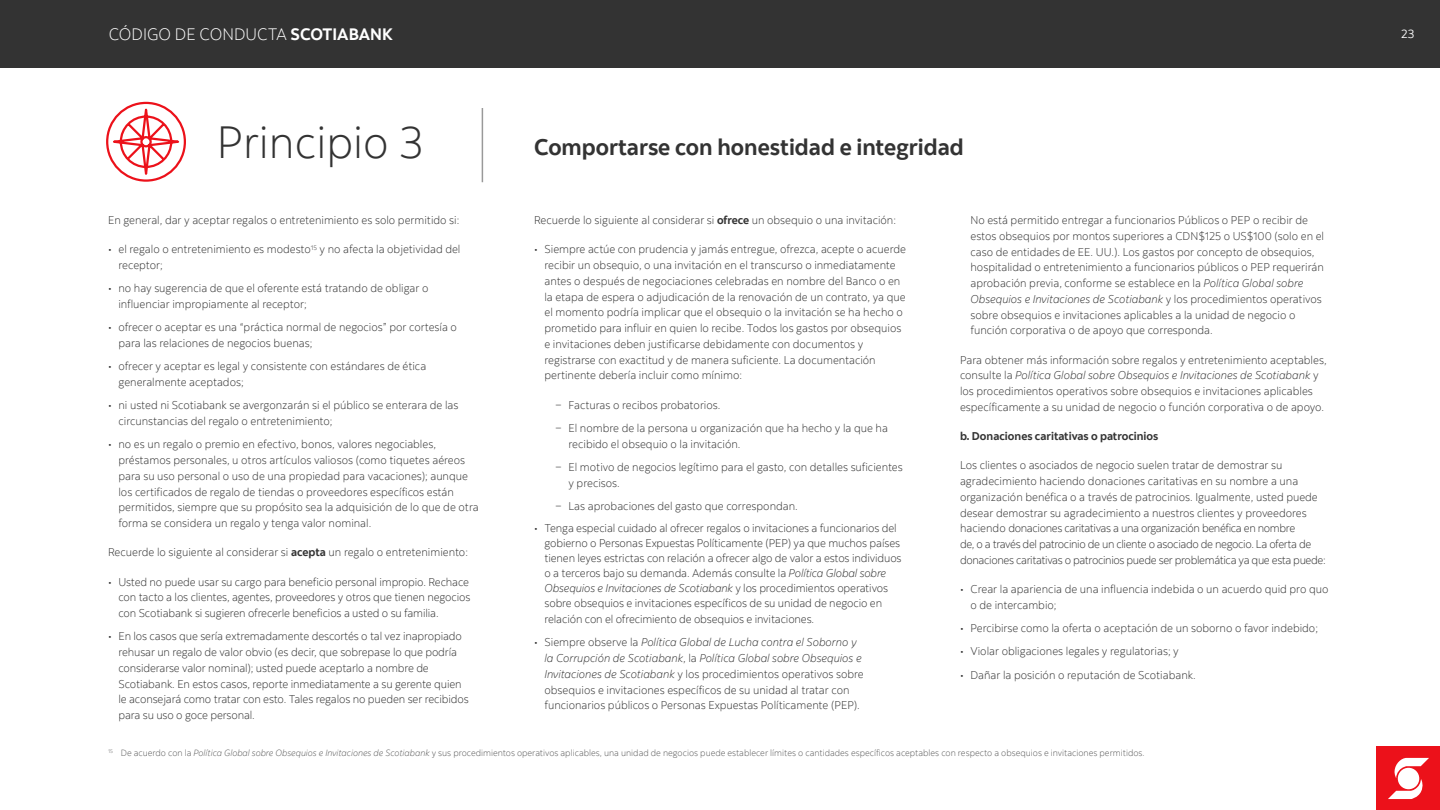
<style>
.page{position:relative;width:1440px;height:810px;background:#fff}
.page>*{position:absolute;margin:0;border:0;box-sizing:border-box;transform-origin:0 0}
.t1{font:300 45px "Scotia";color:#333}
.t2{font:700 22.5px "Scotia";color:#333}
.t3{font:300 16.5px "Scotia";color:#fff}
.t4{font:12px "Scotia";color:#fff}
.t5{font:300 11.25px/15.8px "Scotia";color:#333}
.t6{font:700 11.25px "Scotia";color:#333}
.t7{font:300 9px "Scotia";color:#5c5c5c}
.s1{font-weight:700}
.s2{font-style:italic}
</style>
<div class="page">
<div style="left:1377px;top:747px;width:63px;height:63px;background:#ec111a"></div>
<svg style="left:1388px;top:758px;width:41px;height:41px"></svg>
<div style="left:1398px;top:768px;width:21px;height:21px;background:#fff;border-radius:50%"></div>
<div style="left:0;top:0;width:1440px;height:68px;background:#333"></div>
<svg style="left:106px;top:101px;width:80px;height:81px"></svg>
<hr style="left:482px;top:108px;width:1px;height:74px;background:#333">
<h3 class="t3" style="left:109px;top:24px;width:286px">CÓDIGO DE CONDUCTA <span class="s1">SCOTIABANK</span></h3>
<p class="t4" style="left:1401px;top:26px;width:14px">23</p>
<h1 class="t1" style="left:217px;top:115px;width:208px">Principio 3</h1>
<p class="t5" style="left:108px;top:212px;width:353px">En general, dar y aceptar regalos o entretenimiento es solo permitido si:</p>
<p class="t5" style="left:118px;top:242px;width:343px;text-indent:-10px">• el regalo o entretenimiento es modesto<sup>15</sup> y no afecta la objetividad del receptor;</p>
<p class="t5" style="left:118px;top:281px;width:311px;text-indent:-10px">• no hay sugerencia de que el oferente está tratando de obligar o influenciar impropiamente al receptor;</p>
<p class="t5" style="left:118px;top:320px;width:340px;text-indent:-10px">• ofrecer o aceptar es una “práctica normal de negocios” por cortesía o para las relaciones de negocios buenas;</p>
<p class="t5" style="left:118px;top:359px;width:309px;text-indent:-10px">• ofrecer y aceptar es legal y consistente con estándares de ética generalmente aceptados;</p>
<p class="t5" style="left:118px;top:398px;width:342px;text-indent:-10px">• ni usted ni Scotiabank se avergonzarán si el público se enterara de las circunstancias del regalo o entretenimiento;</p>
<p class="t5" style="left:118px;top:437px;width:362px;text-indent:-10px">• no es un regalo o premio en efectivo, bonos, valores negociables, préstamos personales, u otros artículos valiosos (como tiquetes aéreos para su uso personal o uso de una propiedad para vacaciones); aunque los certificados de regalo de tiendas o proveedores específicos están permitidos, siempre que su propósito sea la adquisición de lo que de otra forma se considera un regalo y tenga valor nominal.</p>
<p class="t5" style="left:108px;top:545px;width:361px">Recuerde lo siguiente al considerar si <span class="s1">acepta</span> un regalo o entretenimiento:</p>
<p class="t5" style="left:118px;top:574px;width:354px;text-indent:-10px">• Usted no puede usar su cargo para beneficio personal impropio. Rechace con tacto a los clientes, agentes, proveedores y otros que tienen negocios con Scotiabank si sugieren ofrecerle beneficios a usted o su familia.</p>
<p class="t5" style="left:118px;top:629px;width:352px;text-indent:-10px">• En los casos que sería extremadamente descortés o tal vez inapropiado rehusar un regalo de valor obvio (es decir, que sobrepase lo que podría considerarse valor nominal); usted puede aceptarlo a nombre de Scotiabank. En estos casos, reporte inmediatamente a su gerente quien le aconsejará como tratar con esto. Tales regalos no pueden ser recibidos para su uso o goce personal.</p>
<h2 class="t2" style="left:534px;top:133px;width:431px">Comportarse con honestidad e integridad</h2>
<p class="t5" style="left:534px;top:212px;width:364px">Recuerde lo siguiente al considerar si <span class="s1">ofrece</span> un obsequio o una invitación:</p>
<p class="t5" style="left:544px;top:242px;width:363px;text-indent:-10px">• Siempre actúe con prudencia y jamás entregue, ofrezca, acepte o acuerde recibir un obsequio, o una invitación en el transcurso o inmediatamente antes o después de negociaciones celebradas en nombre del Banco o en la etapa de espera o adjudicación de la renovación de un contrato, ya que el momento podría implicar que el obsequio o la invitación se ha hecho o prometido para influir en quien lo recibe. Todos los gastos por obsequios e invitaciones deben justificarse debidamente con documentos y registrarse con exactitud y de manera suficiente. La documentación pertinente debería incluir como mínimo:</p>
<p class="t5" style="left:555px;top:393px;width:335px;line-height:23.2px">− Facturas o recibos probatorios.<br>− El nombre de la persona u organización que ha hecho y la que ha</p>
<p class="t5" style="left:555px;top:432px;width:349px;line-height:23.2px;text-indent:14px">recibido el obsequio o la invitación.<br>− El motivo de negocios legítimo para el gasto, con detalles suficientes</p>
<p class="t5" style="left:555px;top:471px;width:244px;line-height:23.2px;text-indent:14px">y precisos.<br>− Las aprobaciones del gasto que correspondan.</p>
<p class="t5" style="left:544px;top:521px;width:359px;line-height:15.1px;text-indent:-10px">• Tenga especial cuidado al ofrecer regalos o invitaciones a funcionarios del gobierno o Personas Expuestas Políticamente (PEP) ya que muchos países tienen leyes estrictas con relación a ofrecer algo de valor a estos individuos o a terceros bajo su demanda. Además consulte la <span class="s2">Política Global sobre Obsequios e Invitaciones de Scotiabank</span> y los procedimientos operativos sobre obsequios e invitaciones específicos de su unidad de negocio en relación con el ofrecimiento de obsequios e invitaciones.</p>
<p class="t5" style="left:544px;top:635px;width:321px;text-indent:-10px">• Siempre observe la <span class="s2">Política Global de Lucha contra el Soborno y la Corrupción de Scotiabank</span>, la <span class="s2">Política Global sobre Obsequios e Invitaciones de Scotiabank</span> y los procedimientos operativos sobre obsequios e invitaciones específicos de su unidad al tratar con funcionarios públicos o Personas Expuestas Políticamente (PEP).</p>
<p class="t5" style="left:970px;top:212px;width:355px">No está permitido entregar a funcionarios Públicos o PEP o recibir de estos obsequios por montos superiores a CDN$125 o US$100 (solo en el caso de entidades de EE. UU.). Los gastos por concepto de obsequios, hospitalidad o entretenimiento a funcionarios públicos o PEP requerirán aprobación previa, conforme se establece en la <span class="s2">Política Global sobre Obsequios e Invitaciones de Scotiabank</span> y los procedimientos operativos sobre obsequios e invitaciones aplicables a la unidad de negocio o función corporativa o de apoyo que corresponda.</p>
<p class="t5" style="left:960px;top:352px;width:368px">Para obtener más información sobre regalos y entretenimiento aceptables, consulte la <span class="s2">Política Global sobre Obsequios e Invitaciones de Scotiabank</span> y los procedimientos operativos sobre obsequios e invitaciones aplicables específicamente a su unidad de negocio o función corporativa o de apoyo.</p>
<p class="t6" style="left:960px;top:429px;width:200px">b. Donaciones caritativas o patrocinios</p>
<p class="t5" style="left:960px;top:458px;width:367px">Los clientes o asociados de negocio suelen tratar de demostrar su agradecimiento haciendo donaciones caritativas en su nombre a una organización benéfica o a través de patrocinios. Igualmente, usted puede desear demostrar su agradecimiento a nuestros clientes y proveedores haciendo donaciones caritativas a una organización benéfica en nombre<br>de, o a través del patrocinio de un cliente o asociado de negocio. La oferta de donaciones caritativas o patrocinios puede ser problemática ya que esta puede:</p>
<p class="t5" style="left:970px;top:581px;width:359px;text-indent:-10px">• Crear la apariencia de una influencia indebida o un acuerdo quid pro quo o de intercambio;</p>
<p class="t5" style="left:960px;top:620px;width:359px">• Percibirse como la oferta o aceptación de un soborno o favor indebido;</p>
<p class="t5" style="left:960px;top:644px;width:220px">• Violar obligaciones legales y regulatorias; y</p>
<p class="t5" style="left:960px;top:667px;width:237px">• Dañar la posición o reputación de Scotiabank.</p>
<p class="t7" style="left:108px;top:747px;width:1038px"><sup>15</sup> De acuerdo con la <span class="s2">Política Global sobre Obsequios e Invitaciones de Scotiabank</span> y sus procedimientos operativos aplicables, una unidad de negocios puede establecer límites o cantidades específicos aceptables con respecto a obsequios e invitaciones permitidos.</p>
</div>
